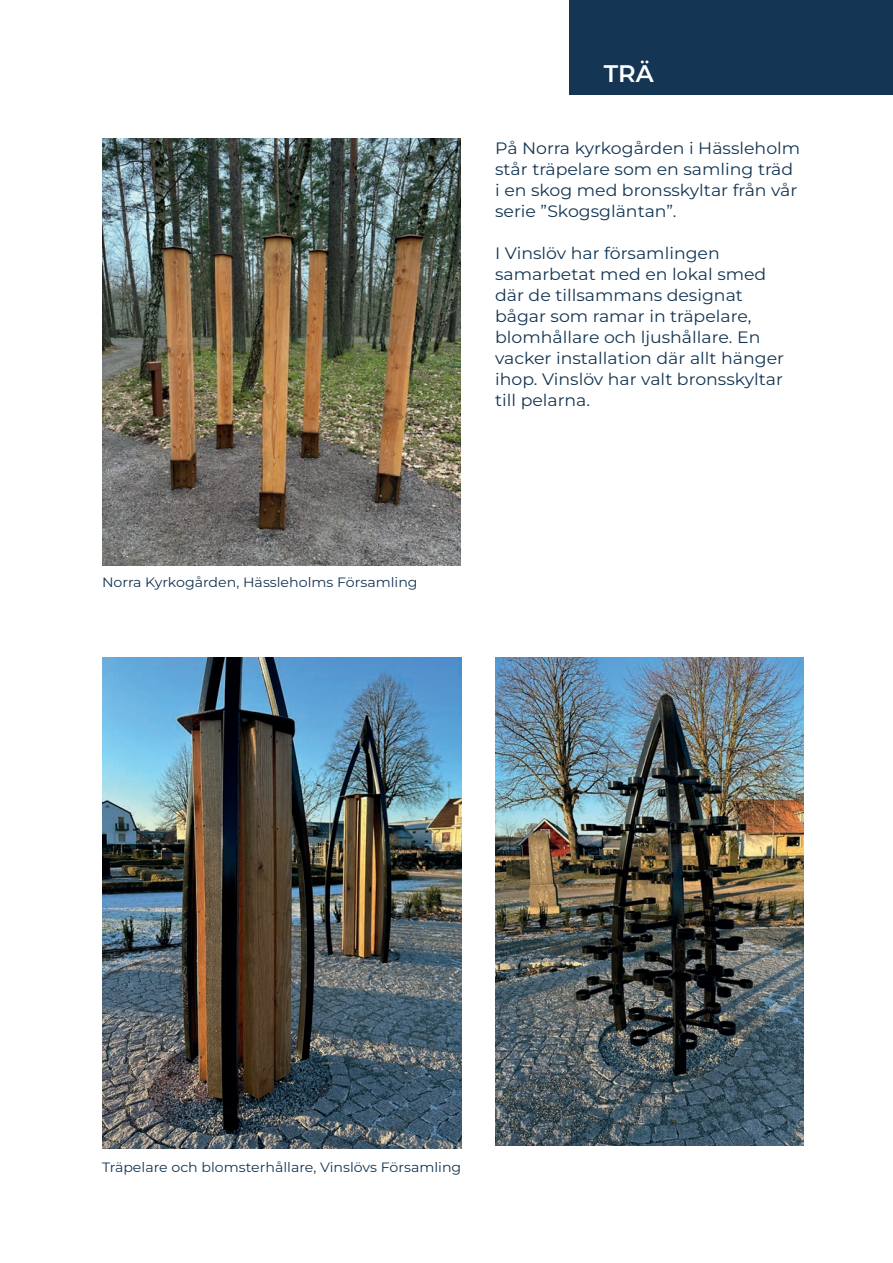
<style>
.page{position:relative;width:893px;height:1263px;background:#fff}
.page>*{position:absolute;margin:0;border:0;box-sizing:border-box;transform-origin:0 0}
.t1{font:600 24px "Montserrat";color:#fff}
.t2{font:16.5px/21px "Montserrat";color:#143654;scale:1.05 1}
.t3{font:13.5px "Montserrat";color:#143654;scale:1.05 1}
</style>
<div class="page">
<div style="left:570px;top:0;width:323px;height:94px;background:#143654"></div>
<img style="left:102px;top:138px;width:358px;height:428px">
<img style="left:102px;top:657px;width:359px;height:491px">
<img style="left:495px;top:657px;width:309px;height:488px">
<p class="t3" style="left:102px;top:573px;width:302px">Norra Kyrkogården, Hässleholms Församling</p>
<h1 class="t1" style="left:604px;top:58px;width:51px">TRÄ</h1>
<p class="t2" style="left:495px;top:137px;width:292px">På Norra kyrkogården i Hässleholm står träpelare som en samling träd i en skog med bronsskyltar från vår serie ”Skogsgläntan”.</p>
<p class="t2" style="left:495px;top:242px;width:277px">I Vinslöv har församlingen samarbetat med en lokal smed där de tillsammans designat bågar som ramar in träpelare, blomhållare och ljushållare. En vacker installation där allt hänger ihop. Vinslöv har valt bronsskyltar till pelarna.</p>
<p class="t3" style="left:102px;top:1158px;width:344px">Träpelare och blomsterhållare, Vinslövs Församling</p>
</div>
